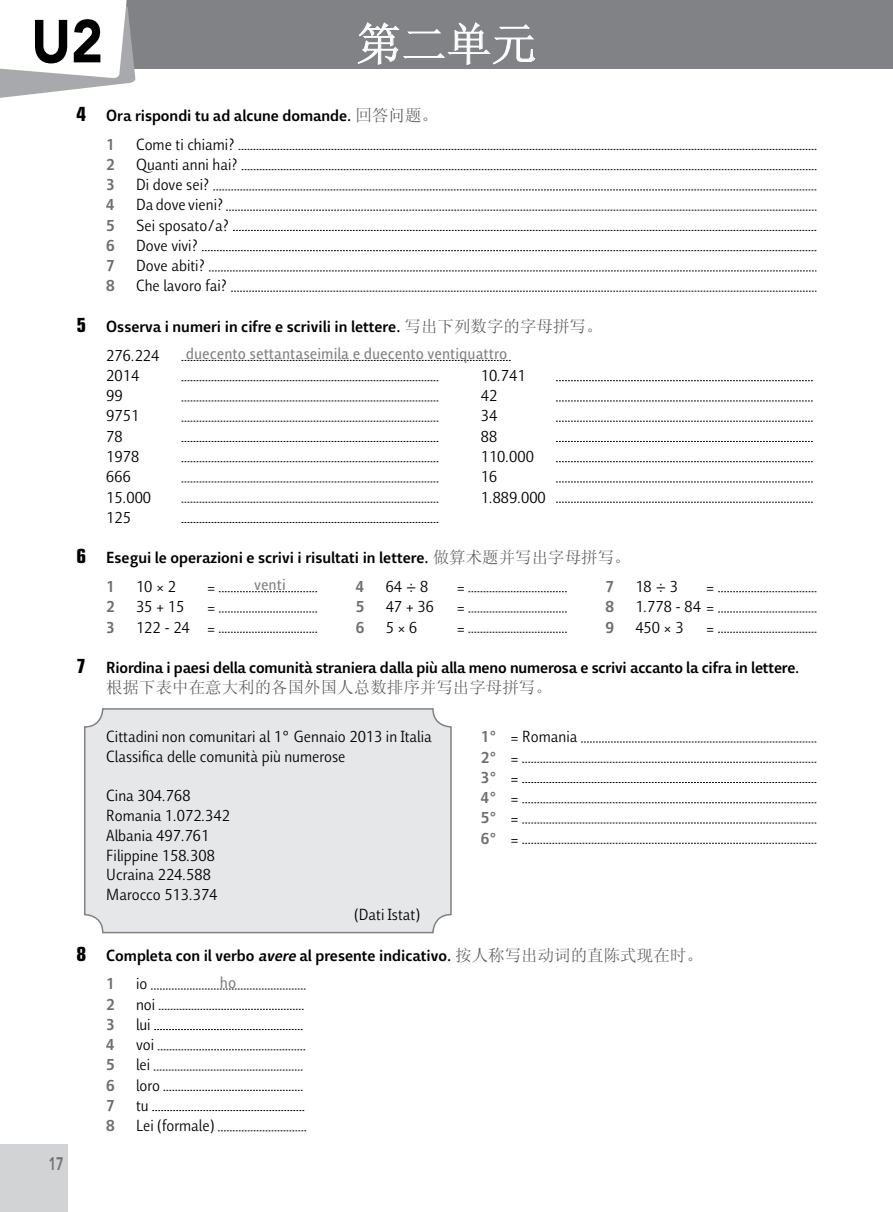
<style>
.page{position:relative;width:893px;height:1212px;background:#fff}
.page>*{position:absolute;margin:0;border:0;box-sizing:border-box;transform-origin:0 0}
.t1{font:900 60px "Avenir LT Std";color:#000;scale:.9 1}
.t2{font:45px "Sim Sun";color:#fff}
.t3{font:800 18px "Avenir LT Std";color:#6d6e71;scale:.7 1}
.t4{font:300 16.5px/20.2px "Csuni Loescher OTF";color:#000}
.t5{font:700 16.5px/28.8px "Csuni Loescher OTF";color:#000}
.t6{font:500 16.5px "Csuni Loescher OTF";color:#808285}
.t7{font:16.5px "Sim Sun";color:#58595b}
.t8{font:700 16.5px "Csuni Loescher OTF";color:#6d6e71}
.s1{font-family:"Eurostile LT Std";font-stretch:condensed;font-size:19.5px}
.s2{font-family:"Sim Sun";font-weight:400;color:#58595b}
.s3{color:#6d6e71}
.s4{font-weight:300}
.s5{font-family:"Helvetica"}
.s6{font-weight:700;color:#6d6e71}
.s7{font-style:italic}
</style>
<div class="page">
<div style="left:0;top:1144px;width:68px;height:68px;background:#d1d3d4"></div>
<div style="left:0;top:0;width:893px;height:68px;background:#808285"></div>
<svg style="left:0;top:0;width:136px;height:98px"></svg>
<svg style="left:357px;top:22px;width:179px;height:43px"></svg>
<div style="left:85px;top:709px;width:366px;height:223px;background:#e6e7e8;border-radius:18px"></div>
<div style="left:84px;top:708px;width:368px;height:225px;border:2px solid #808285;border-radius:18px"></div>
<svg style="left:239px;top:149px;width:577px;height:1px"></svg>
<svg style="left:242px;top:169px;width:574px;height:1px"></svg>
<svg style="left:213px;top:190px;width:603px;height:1px"></svg>
<svg style="left:226px;top:210px;width:590px;height:1px"></svg>
<svg style="left:233px;top:230px;width:583px;height:1px"></svg>
<svg style="left:202px;top:250px;width:614px;height:1px"></svg>
<svg style="left:209px;top:271px;width:607px;height:1px"></svg>
<svg style="left:231px;top:291px;width:585px;height:1px"></svg>
<svg style="left:182px;top:360px;width:329px;height:1px"></svg>
<svg style="left:182px;top:380px;width:256px;height:1px"></svg>
<svg style="left:182px;top:401px;width:256px;height:1px"></svg>
<svg style="left:182px;top:421px;width:256px;height:1px"></svg>
<svg style="left:182px;top:441px;width:256px;height:1px"></svg>
<svg style="left:182px;top:461px;width:256px;height:1px"></svg>
<svg style="left:182px;top:482px;width:256px;height:1px"></svg>
<svg style="left:182px;top:502px;width:256px;height:1px"></svg>
<svg style="left:182px;top:522px;width:256px;height:1px"></svg>
<svg style="left:556px;top:380px;width:257px;height:1px"></svg>
<svg style="left:556px;top:401px;width:257px;height:1px"></svg>
<svg style="left:556px;top:421px;width:257px;height:1px"></svg>
<svg style="left:556px;top:441px;width:257px;height:1px"></svg>
<svg style="left:556px;top:461px;width:257px;height:1px"></svg>
<svg style="left:556px;top:482px;width:257px;height:1px"></svg>
<svg style="left:556px;top:502px;width:257px;height:1px"></svg>
<svg style="left:219px;top:591px;width:98px;height:1px"></svg>
<svg style="left:219px;top:612px;width:98px;height:1px"></svg>
<svg style="left:219px;top:632px;width:98px;height:1px"></svg>
<svg style="left:468px;top:591px;width:99px;height:1px"></svg>
<svg style="left:468px;top:612px;width:99px;height:1px"></svg>
<svg style="left:468px;top:632px;width:99px;height:1px"></svg>
<svg style="left:718px;top:591px;width:98px;height:1px"></svg>
<svg style="left:718px;top:612px;width:98px;height:1px"></svg>
<svg style="left:718px;top:632px;width:98px;height:1px"></svg>
<svg style="left:581px;top:742px;width:235px;height:1px"></svg>
<svg style="left:522px;top:762px;width:294px;height:1px"></svg>
<svg style="left:522px;top:782px;width:294px;height:1px"></svg>
<svg style="left:522px;top:802px;width:294px;height:1px"></svg>
<svg style="left:522px;top:823px;width:294px;height:1px"></svg>
<svg style="left:522px;top:843px;width:294px;height:1px"></svg>
<svg style="left:151px;top:989px;width:155px;height:1px"></svg>
<svg style="left:159px;top:1009px;width:145px;height:1px"></svg>
<svg style="left:154px;top:1029px;width:149px;height:1px"></svg>
<svg style="left:158px;top:1049px;width:147px;height:1px"></svg>
<svg style="left:154px;top:1070px;width:149px;height:1px"></svg>
<svg style="left:163px;top:1090px;width:140px;height:1px"></svg>
<svg style="left:152px;top:1110px;width:152px;height:1px"></svg>
<svg style="left:218px;top:1130px;width:88px;height:1px"></svg>
<h1 class="t1" style="left:31px;top:5px;width:81px">U2</h1>
<h2 class="t2" style="left:356px;top:21px;width:182px">第二单元</h2>
<p class="t5" style="left:106px;top:100px;width:333px;text-indent:-30px"><span class="s1">4</span> Ora rispondi tu ad alcune domande. <span class="s2">回答问题。<br></span><span class="s3">1</span></p>
<p class="t4" style="left:136px;top:133px;width:100px">Come ti chiami?</p>
<p class="t8" style="left:106px;top:151px;width:10px">2</p>
<p class="t4" style="left:136px;top:153px;width:104px">Quanti anni hai?</p>
<p class="t8" style="left:106px;top:172px;width:10px">3</p>
<p class="t4" style="left:136px;top:173px;width:75px">Di dove sei?</p>
<p class="t8" style="left:106px;top:192px;width:10px">4</p>
<p class="t4" style="left:136px;top:194px;width:89px">Da dove vieni?</p>
<p class="t8" style="left:106px;top:212px;width:10px">5</p>
<p class="t4" style="left:136px;top:214px;width:95px">Sei sposato/a?</p>
<p class="t8" style="left:106px;top:232px;width:10px">6</p>
<p class="t4" style="left:136px;top:234px;width:64px">Dove vivi?</p>
<p class="t8" style="left:106px;top:253px;width:10px">7</p>
<p class="t4" style="left:136px;top:254px;width:71px">Dove abiti?</p>
<p class="t8" style="left:106px;top:273px;width:10px">8</p>
<p class="t4" style="left:136px;top:275px;width:93px">Che lavoro fai?</p>
<p class="t5" style="left:106px;top:311px;width:498px;text-indent:-30px"><span class="s1">5</span> Osserva i numeri in cifre e scrivili in lettere. <span class="s2">写出下列数字的字母拼写。<br></span><span class="s4">276.224</span></p>
<p class="t4" style="left:106px;top:364px;width:46px">2014<br>99<br>9751<br>78<br>1978<br>666<br>15.000<br>125</p>
<p class="t4" style="left:481px;top:364px;width:67px">10.741<br>42<br>34<br>88<br>110.000<br>16<br>1.889.000</p>
<p class="t5" style="left:106px;top:542px;width:526px;text-indent:-30px"><span class="s1">6</span> Esegui le operazioni e scrivi i risultati in lettere. <span class="s2">做算术题并写出字母拼写。<br></span><span class="s3">1</span></p>
<p class="t6" style="left:186px;top:340px;width:323px">duecento settantaseimila e duecento ventiquattro</p>
<p class="t6" style="left:254px;top:571px;width:33px">venti</p>
<p class="t8" style="left:606px;top:573px;width:10px">7</p>
<p class="t4" style="left:635px;top:575px;width:44px">18 <span class="s5">÷</span> 3</p>
<p class="t4" style="left:706px;top:575px;width:10px">=</p>
<p class="t8" style="left:606px;top:594px;width:10px">8</p>
<p class="t4" style="left:635px;top:595px;width:81px">1.778 - 84 =</p>
<p class="t8" style="left:606px;top:614px;width:10px">9</p>
<p class="t4" style="left:635px;top:616px;width:50px">450 × 3</p>
<p class="t4" style="left:706px;top:616px;width:10px">=</p>
<p class="t5" style="left:77px;top:652px;width:725px"><span class="s1">7</span> Riordina i paesi della comunità straniera dalla più alla meno numerosa e scrivi accanto la cifra in lettere.</p>
<p class="t7" style="left:106px;top:679px;width:447px">根据下表中在意大利的各国外国人总数排序并写出字母拼写。</p>
<p class="t4" style="left:106px;top:725px;width:327px;line-height:19.8px">Cittadini non comunitari al 1° Gennaio 2013 in Italia<br>Classifica delle comunità più numerose</p>
<p class="t4" style="left:106px;top:785px;width:125px;line-height:19.8px">Cina 304.768<br>Romania 1.072.342<br>Albania 497.761<br>Filippine 158.308<br>Ucraina 224.588<br>Marocco 513.374</p>
<p class="t4" style="left:354px;top:903px;width:68px">(Dati Istat)</p>
<p class="t8" style="left:356px;top:573px;width:10px">4</p>
<p class="t4" style="left:386px;top:575px;width:44px">64 <span class="s5">÷</span> 8</p>
<p class="t4" style="left:457px;top:575px;width:10px">=</p>
<p class="t8" style="left:356px;top:594px;width:10px">5</p>
<p class="t4" style="left:386px;top:595px;width:50px">47 + 36</p>
<p class="t4" style="left:457px;top:595px;width:10px">=</p>
<p class="t8" style="left:356px;top:614px;width:10px">6</p>
<p class="t4" style="left:386px;top:616px;width:33px">5 × 6</p>
<p class="t4" style="left:457px;top:616px;width:10px">=</p>
<p class="t4" style="left:136px;top:575px;width:42px">10 × 2</p>
<p class="t4" style="left:207px;top:575px;width:10px">=</p>
<p class="t8" style="left:106px;top:594px;width:10px">2</p>
<p class="t4" style="left:136px;top:595px;width:50px">35 + 15</p>
<p class="t4" style="left:207px;top:595px;width:10px">=</p>
<p class="t8" style="left:106px;top:614px;width:10px">3</p>
<p class="t4" style="left:136px;top:616px;width:81px">122 - 24 =</p>
<p class="t4" style="left:481px;top:725px;width:98px"><span class="s6">1°</span> = Romania<br><span class="s6">2°</span> =<br><span class="s6">3°</span> =<br><span class="s6">4°</span> =<br><span class="s6">5°</span> =<br><span class="s6">6°</span> =</p>
<p class="t5" style="left:106px;top:939px;width:598px;text-indent:-30px"><span class="s1">8</span> Completa con il verbo <span class="s7">avere</span> al presente indicativo. <span class="s2">按人称写出动词的直陈式现在时。<br></span><span class="s3">1</span></p>
<p class="t6" style="left:220px;top:969px;width:18px">ho</p>
<p class="t4" style="left:136px;top:972px;width:13px">io</p>
<p class="t3" style="left:49px;top:1153px;width:23px">17</p>
<p class="t8" style="left:106px;top:991px;width:10px">2</p>
<p class="t4" style="left:136px;top:993px;width:21px">noi</p>
<p class="t8" style="left:106px;top:1011px;width:10px">3</p>
<p class="t4" style="left:136px;top:1013px;width:16px">lui</p>
<p class="t8" style="left:106px;top:1031px;width:10px">4</p>
<p class="t4" style="left:136px;top:1033px;width:20px">voi</p>
<p class="t8" style="left:106px;top:1052px;width:10px">5</p>
<p class="t4" style="left:136px;top:1053px;width:16px">lei</p>
<p class="t8" style="left:106px;top:1072px;width:10px">6</p>
<p class="t4" style="left:136px;top:1074px;width:25px">loro</p>
<p class="t8" style="left:106px;top:1092px;width:10px">7</p>
<p class="t4" style="left:136px;top:1094px;width:14px">tu</p>
<p class="t8" style="left:106px;top:1112px;width:10px">8</p>
<p class="t4" style="left:136px;top:1114px;width:80px">Lei (formale)</p>
</div>
